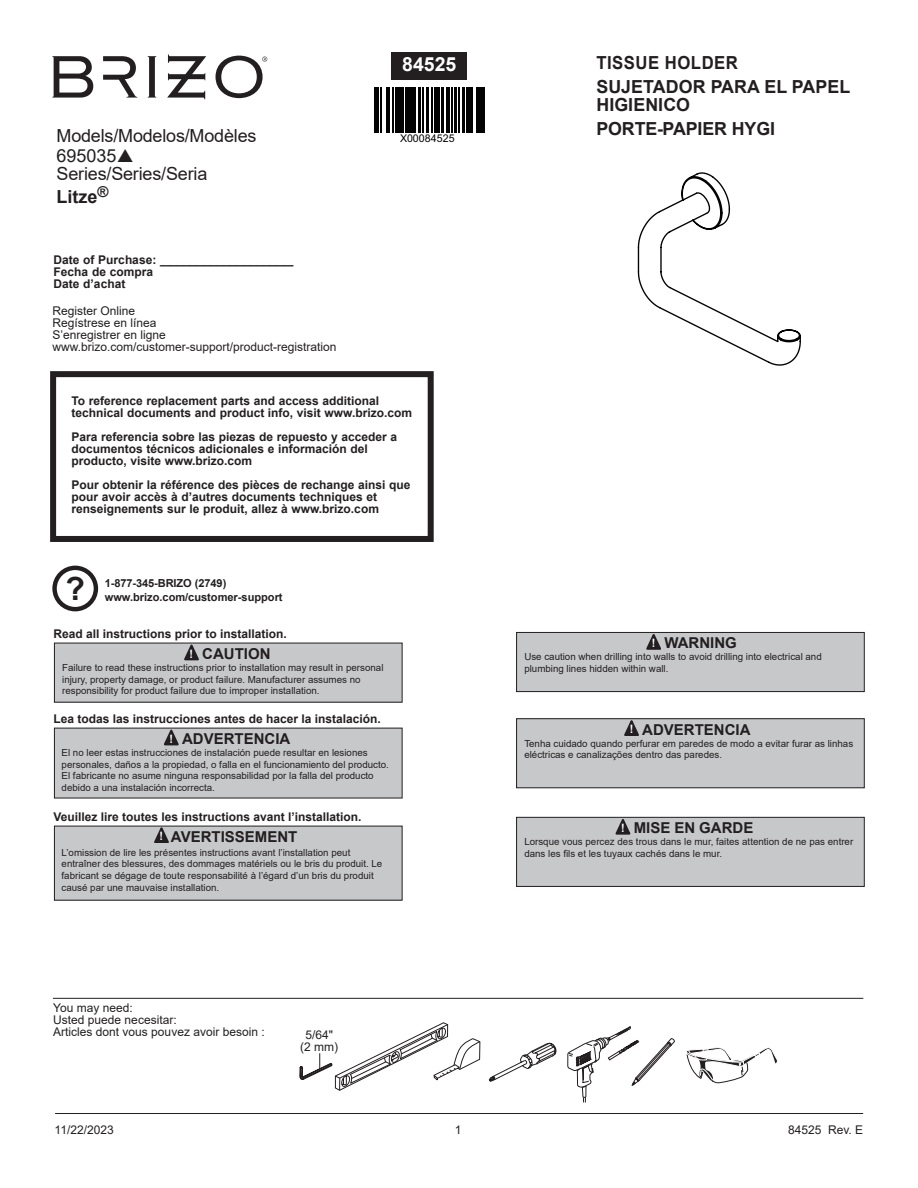
<style>
.page{position:relative;width:918px;height:1188px;background:#fff}
.page>*{position:absolute;margin:0;border:0;box-sizing:border-box;transform-origin:0 0}
.t1{font:700 31.95px "Arial";color:#231f20}
.t2{font:700 19.5px "Arial";color:#fff}
.t3{font:18px/20.2px "Arial";letter-spacing:-.01em;color:#231f20}
.t4{font:700 18px/24px "Arial";letter-spacing:.005em;color:#231f20;scale:.93 1}
.t5{font:700 18px/24px "Arial";letter-spacing:.005em;color:#231f20}
.t6{font:700 15px "Arial";color:#231f20}
.t7{font:700 12px/12px "Arial";color:#231f20}
.t8{font:12px/12px "Arial";color:#231f20}
.t9{font:700 11.55px "Arial";color:#fff;scale:.93 1}
.t10{font:700 11.1px "Arial";color:#231f20}
.t11{font:10.65px "Arial";letter-spacing:.005em;color:#030303}
.t12{font:9.75px/11.7px "Arial";color:#231f20}
.s1{font-weight:700}
.s2{font-size:11.55px;color:#fff}
</style>
<div class="page">
<hr style="left:55px;top:1113px;width:808px;height:1px;background:#231f20">
<div style="left:54px;top:643px;width:348px;height:59px;background:#c7c8ca"></div>
<svg style="left:184px;top:645px;width:15px;height:15px"></svg>
<div style="left:54px;top:826px;width:348px;height:74px;background:#c7c8ca"></div>
<svg style="left:154px;top:827px;width:15px;height:16px"></svg>
<div style="left:54px;top:728px;width:348px;height:70px;background:#c7c8ca"></div>
<svg style="left:164px;top:730px;width:15px;height:15px"></svg>
<div style="left:52px;top:566px;width:46px;height:45px;border:4px solid #231f20;border-radius:50%"></div>
<div style="left:50px;top:371px;width:384px;height:171px;border:6px solid #231f20"></div>
<svg style="left:52px;top:56px;width:41px;height:42px"></svg>
<svg style="left:148px;top:56px;width:8px;height:42px"></svg>
<svg style="left:167px;top:54px;width:39px;height:45px"></svg>
<svg style="left:103px;top:56px;width:34px;height:42px"></svg>
<svg style="left:216px;top:56px;width:51px;height:42px"></svg>
<hr style="left:53px;top:998px;width:810px;height:1px;background:#231f20">
<svg style="left:489px;top:1043px;width:67px;height:38px"></svg>
<svg style="left:686px;top:1047px;width:91px;height:36px"></svg>
<svg style="left:568px;top:1027px;width:107px;height:76px"></svg>
<svg style="left:300px;top:1023px;width:180px;height:68px"></svg>
<div style="left:517px;top:632px;width:347px;height:60px;background:#c7c8ca"></div>
<div style="left:516px;top:632px;width:348px;height:60px;border:1px solid #231f20"></div>
<svg style="left:646px;top:634px;width:15px;height:16px"></svg>
<div style="left:517px;top:719px;width:347px;height:69px;background:#c7c8ca"></div>
<div style="left:516px;top:719px;width:348px;height:69px;border:1px solid #231f20"></div>
<svg style="left:624px;top:720px;width:15px;height:16px"></svg>
<div style="left:517px;top:817px;width:347px;height:69px;background:#c7c8ca"></div>
<div style="left:516px;top:817px;width:348px;height:70px;border:1px solid #231f20"></div>
<svg style="left:616px;top:819px;width:14px;height:15px"></svg>
<div style="left:392px;top:53px;width:75px;height:27px;background:#231f20"></div>
<svg style="left:638px;top:172px;width:163px;height:194px"></svg>
<hr style="left:374px;top:88px;width:2px;height:45px;background:#030303">
<hr style="left:377px;top:88px;width:1px;height:45px;background:#030303">
<hr style="left:381px;top:88px;width:1px;height:45px;background:#030303">
<hr style="left:386px;top:88px;width:4px;height:45px;background:#030303">
<hr style="left:393px;top:88px;width:1px;height:45px;background:#030303">
<hr style="left:395px;top:88px;width:2px;height:45px;background:#030303">
<hr style="left:398px;top:88px;width:1px;height:45px;background:#030303">
<hr style="left:400px;top:88px;width:4px;height:45px;background:#030303">
<hr style="left:405px;top:88px;width:4px;height:45px;background:#030303">
<hr style="left:410px;top:88px;width:2px;height:45px;background:#030303">
<hr style="left:414px;top:88px;width:2px;height:45px;background:#030303">
<hr style="left:418px;top:88px;width:2px;height:45px;background:#030303">
<hr style="left:422px;top:88px;width:1px;height:45px;background:#030303">
<hr style="left:427px;top:88px;width:2px;height:45px;background:#030303">
<hr style="left:431px;top:88px;width:1px;height:45px;background:#030303">
<hr style="left:434px;top:88px;width:1px;height:45px;background:#030303">
<hr style="left:437px;top:88px;width:3px;height:45px;background:#030303">
<hr style="left:441px;top:88px;width:2px;height:45px;background:#030303">
<hr style="left:446px;top:88px;width:4px;height:45px;background:#030303">
<hr style="left:452px;top:88px;width:1px;height:45px;background:#030303">
<hr style="left:454px;top:88px;width:2px;height:45px;background:#030303">
<hr style="left:459px;top:88px;width:1px;height:45px;background:#030303">
<hr style="left:463px;top:88px;width:2px;height:45px;background:#030303">
<hr style="left:466px;top:88px;width:3px;height:45px;background:#030303">
<hr style="left:471px;top:88px;width:2px;height:45px;background:#030303">
<hr style="left:476px;top:88px;width:3px;height:45px;background:#030303">
<hr style="left:480px;top:88px;width:1px;height:45px;background:#030303">
<hr style="left:483px;top:88px;width:2px;height:45px;background:#030303">
<h3 class="t3" style="left:57px;top:125px;width:201px">Models/Modelos/Modèles<br>695035</h3>
<h3 class="t3" style="left:57px;top:162px;width:152px;line-height:23px">Series/Series/Seria<br><span class="s1">Litze</span><sup>®</sup></h3>
<p class="t7" style="left:54px;top:254px;width:241px">Date of Purchase: ____________________<br>Fecha de compra<br>Date d’achat</p>
<p class="t8" style="left:52px;top:305px;width:286px">Register Online<br>Regístrese en línea<br>S’enregistrer en ligne www.brizo.com/customer-support/product-registration</p>
<h2 class="t2" style="left:402px;top:51px;width:56px">84525</h2>
<h3 class="t4" style="left:596px;top:51px;width:275px">TISSUE HOLDER<br>SUJETADOR PARA EL PAPEL</h3>
<h3 class="t5" style="left:596px;top:93px;width:180px">HIGIENICO<br>PORTE-PAPIER HYGI</h3>
<p class="t11" style="left:400px;top:132px;width:56px">X00084525</p>
<p class="t7" style="left:71px;top:395px;width:342px">To reference replacement parts and access additional technical documents and product info, visit www.brizo.com</p>
<p class="t7" style="left:71px;top:431px;width:327px">Para referencia sobre las piezas de repuesto y acceder a documentos técnicos adicionales e información del producto, visite www.brizo.com</p>
<p class="t7" style="left:71px;top:479px;width:341px">Pour obtenir la référence des pièces de rechange ainsi que pour avoir accès à d’autres documents techniques et renseignements sur le produit, allez à www.brizo.com</p>
<h1 class="t1" style="left:66px;top:566px;width:21px">?</h1>
<p class="t10" style="left:105px;top:575px;width:123px">1-877-345-BRIZO (2749)</p>
<p class="t10" style="left:105px;top:589px;width:179px">www.brizo.com/customer-support</p>
<p class="t7" style="left:53px;top:628px;width:235px">Read all instructions prior to installation.</p>
<h3 class="t6" style="left:202px;top:643px;width:70px">CAUTION</h3>
<p class="t9" style="left:190px;top:645px;width:5px">!</p>
<p class="t12" style="left:62px;top:662px;width:323px">Failure to read these instructions prior to installation may result in personal injury, property damage, or product failure. Manufacturer assumes no responsibility for product failure due to improper installation.</p>
<p class="t7" style="left:53px;top:713px;width:329px">Lea todas las instrucciones antes de hacer la instalación.</p>
<h3 class="t6" style="left:182px;top:728px;width:110px">ADVERTENCIA</h3>
<p class="t9" style="left:169px;top:730px;width:5px">!</p>
<p class="t12" style="left:62px;top:747px;width:329px">El no leer estas instrucciones de instalación puede resultar en lesiones personales, daños a la propiedad, o falla en el funcionamiento del producto.<br>El fabricante no asume ninguna responsabilidad por la falla del producto debido a una instalación incorrecta.</p>
<p class="t7" style="left:53px;top:811px;width:310px">Veuillez lire toutes les instructions avant l’installation.</p>
<h3 class="t6" style="left:160px;top:826px;width:139px"><span class="s2">!</span> AVERTISSEMENT</h3>
<p class="t12" style="left:62px;top:846px;width:322px">L’omission de lire les présentes instructions avant l’installation peut entraîner des blessures, des dommages matériels ou le bris du produit. Le fabricant se dégage de toute responsabilité à l’égard d’un bris du produit causé par une mauvaise installation.</p>
<p class="t8" style="left:53px;top:1002px;width:213px">You may need:<br>Usted puede necesitar:<br>Articles dont vous pouvez avoir besoin :</p>
<p class="t8" style="left:55px;top:1124px;width:61px">11/22/2023</p>
<p class="t8" style="left:300px;top:1028px;width:39px;text-align:center">5/64" (2 mm)</p>
<h3 class="t6" style="left:664px;top:633px;width:74px">WARNING</h3>
<p class="t9" style="left:652px;top:635px;width:5px">!</p>
<p class="t12" style="left:524px;top:651px;width:299px">Use caution when drilling into walls to avoid drilling into electrical and plumbing lines hidden within wall.</p>
<h3 class="t6" style="left:630px;top:719px;width:122px"><span class="s2">!</span> ADVERTENCIA</h3>
<p class="t12" style="left:524px;top:737px;width:330px">Tenha cuidado quando perfurar em paredes de modo a evitar furar as linhas eléctricas e canalizações dentro das paredes.</p>
<h3 class="t6" style="left:621px;top:818px;width:134px"><span class="s2">!</span> MISE EN GARDE</h3>
<p class="t12" style="left:524px;top:836px;width:330px">Lorsque vous percez des trous dans le mur, faites attention de ne pas entrer dans les fils et les tuyaux cachés dans le mur.</p>
<p class="t8" style="left:455px;top:1124px;width:8px">1</p>
<p class="t8" style="left:788px;top:1124px;width:77px">84525 Rev. E</p>
</div>
